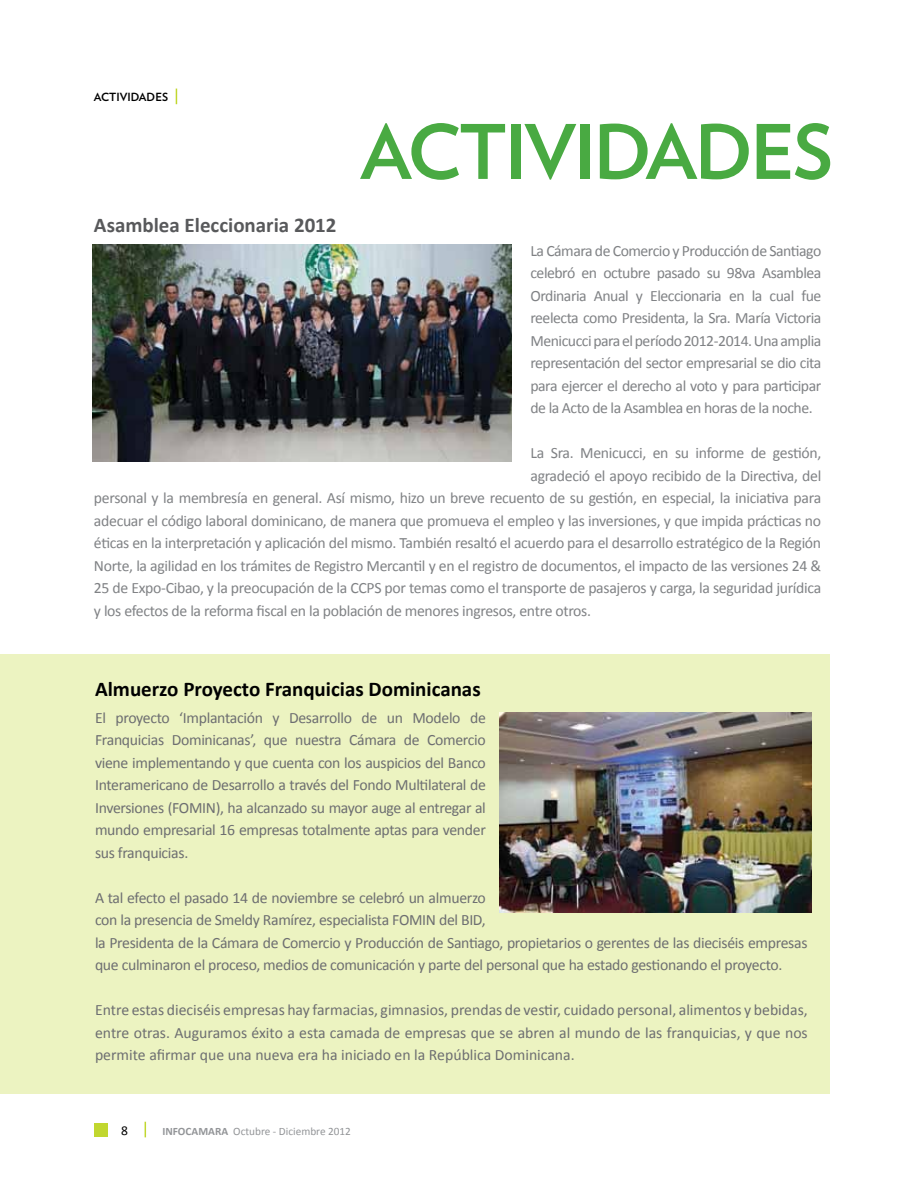
<style>
.page{position:relative;width:918px;height:1188px;background:#fff}
.page>*{position:absolute;margin:0;border:0;box-sizing:border-box;transform-origin:0 0}
.t1{font:700 75px "Verlag";letter-spacing:-.03em;color:#49aa42}
.t2{font:700 21px "Calibri";color:#000}
.t3{font:700 21px "Calibri";color:#58595b}
.t4{font:15.75px/22.5px "Calibri";letter-spacing:-.02em;color:#808285;text-align:justify}
.t5{font:15.75px/22.5px "Calibri";letter-spacing:-.02em;color:#6d6e71;text-align:justify}
.t6{font:13.5px "Calibri";color:#000}
.t7{font:11.25px "Calibri";color:#939598}
.t8{font:700 11.25px "Verlag";color:#000}
.s1{font-weight:700}
</style>
<div class="page">
<div style="left:94px;top:1123px;width:13px;height:13px;background:#c1d72f"></div>
<svg style="left:145px;top:1122px;width:1px;height:15px"></svg>
<svg style="left:176px;top:89px;width:1px;height:15px"></svg>
<div style="left:0;top:654px;width:829px;height:440px;background:#ecf3c1"></div>
<img style="left:500px;top:713px;width:312px;height:199px">
<img style="left:93px;top:244px;width:419px;height:217px">
<p class="t8" style="left:94px;top:88px;width:76px">ACTIVIDADES</p>
<h2 class="t3" style="left:94px;top:211px;width:244px">Asamblea Eleccionaria 2012</h2>
<h1 class="t1" style="left:360px;top:93px;width:474px">ACTIVIDADES</h1>
<p class="t4" style="left:530px;top:239px;width:292px">La Cámara de Comercio y Producción de Santiago celebró en octubre pasado su 98va Asamblea Ordinaria Anual y Eleccionaria en la cual fue reelecta como Presidenta, la Sra. María Victoria Menicucci para el período 2012-2014. Una amplia representación del sector empresarial se dio cita para ejercer el derecho al voto y para participar de la Acto de la Asamblea en horas de la noche.</p>
<p class="t4" style="left:530px;top:442px;width:292px">La Sra. Menicucci, en su informe de gestión,</p>
<p class="t4" style="left:530px;top:465px;width:292px">agradeció el apoyo recibido de la Directiva, del</p>
<p class="t4" style="left:94px;top:487px;width:729px">personal y la membresía en general. Así mismo, hizo un breve recuento de su gestión, en especial, la iniciativa para</p>
<p class="t4" style="left:94px;top:510px;width:729px">adecuar el código laboral dominicano, de manera que promueva el empleo y las inversiones, y que impida prácticas no</p>
<p class="t4" style="left:94px;top:532px;width:729px">éticas en la interpretación y aplicación del mismo. También resaltó el acuerdo para el desarrollo estratégico de la Región</p>
<p class="t4" style="left:94px;top:555px;width:729px">Norte, la agilidad en los trámites de Registro Mercantil y en el registro de documentos, el impacto de las versiones 24 &amp;</p>
<p class="t4" style="left:94px;top:577px;width:729px">25 de Expo-Cibao, y la preocupación de la CCPS por temas como el transporte de pasajeros y carga, la seguridad jurídica</p>
<p class="t4" style="left:94px;top:600px;width:499px">y los efectos de la reforma fiscal en la población de menores ingresos, entre otros.</p>
<h2 class="t2" style="left:95px;top:675px;width:387px">Almuerzo Proyecto Franquicias Dominicanas</h2>
<p class="t5" style="left:95px;top:706px;width:392px">El proyecto ‘Implantación y Desarrollo de un Modelo de Franquicias Dominicanas’, que nuestra Cámara de Comercio viene implementando y que cuenta con los auspicios del Banco Interamericano de Desarrollo a través del Fondo Multilateral de Inversiones (FOMIN), ha alcanzado su mayor auge al entregar al mundo empresarial 16 empresas totalmente aptas para vender sus franquicias.</p>
<p class="t5" style="left:95px;top:886px;width:714px;text-align:left">A tal efecto el pasado 14 de noviembre se celebró un almuerzo<br>con la presencia de Smeldy Ramírez, especialista FOMIN del BID,<br>la Presidenta de la Cámara de Comercio y Producción de Santiago, propietarios o gerentes de las dieciséis empresas que culminaron el proceso, medios de comunicación y parte del personal que ha estado gestionando el proyecto.</p>
<p class="t5" style="left:95px;top:999px;width:714px">Entre estas dieciséis empresas hay farmacias, gimnasios, prendas de vestir, cuidado personal, alimentos y bebidas, entre otras. Auguramos éxito a esta camada de empresas que se abren al mundo de las franquicias, y que nos permite afirmar que una nueva era ha iniciado en la República Dominicana.</p>
<p class="t6" style="left:121px;top:1122px;width:8px">8</p>
<p class="t7" style="left:163px;top:1124px;width:190px"><span class="s1">INFOCAMARA</span> Octubre - Diciembre 2012</p>
</div>
